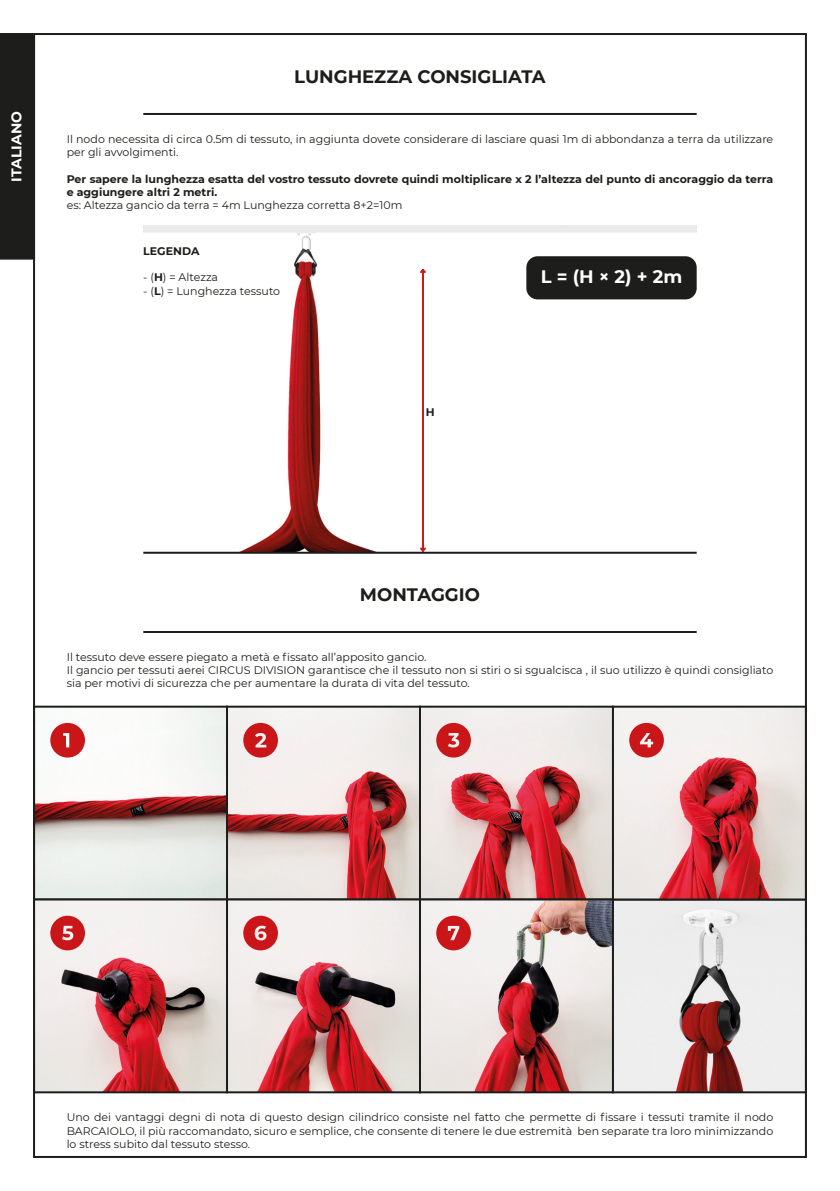
<style>
.page{position:relative;width:840px;height:1191px;background:#fff}
.page>*{position:absolute;margin:0;border:0;box-sizing:border-box;transform-origin:0 0}
.t1{font:700 18px "Montserrat";color:#1d1d1b}
.t2{font:700 18px "Montserrat";color:#fff}
.t3{font:700 14px "Montserrat";color:#fff}
.t4{font:11px/13.2px "Montserrat";color:#1d1d1b}
.t5{font:700 11px/13.2px "Montserrat";color:#1d1d1b}
.s1{font-weight:700}
</style>
<div class="page">
<img style="left:143px;top:225px;width:553px;height:327px">
<svg style="left:418px;top:267px;width:9px;height:285px"></svg>
<img style="left:36px;top:708px;width:767px;height:382px">
<div style="left:33px;top:705px;width:195px;height:195px;border:2px solid #1d1d1b"></div>
<div style="left:33px;top:898px;width:195px;height:195px;border:2px solid #1d1d1b"></div>
<div style="left:226px;top:705px;width:195px;height:195px;border:2px solid #1d1d1b"></div>
<div style="left:226px;top:898px;width:195px;height:195px;border:2px solid #1d1d1b"></div>
<div style="left:419px;top:705px;width:194px;height:195px;border:2px solid #1d1d1b"></div>
<div style="left:419px;top:898px;width:194px;height:195px;border:2px solid #1d1d1b"></div>
<div style="left:611px;top:898px;width:195px;height:195px;border:2px solid #1d1d1b"></div>
<div style="left:611px;top:705px;width:195px;height:195px;border:2px solid #1d1d1b"></div>
<svg style="left:50px;top:723px;width:35px;height:34px"></svg>
<svg style="left:243px;top:723px;width:35px;height:34px"></svg>
<svg style="left:436px;top:723px;width:34px;height:34px"></svg>
<svg style="left:629px;top:723px;width:34px;height:34px"></svg>
<svg style="left:50px;top:915px;width:35px;height:35px"></svg>
<svg style="left:243px;top:915px;width:35px;height:35px"></svg>
<svg style="left:436px;top:915px;width:34px;height:35px"></svg>
<hr style="left:143px;top:113px;width:553px;height:2px;background:#1d1d1b">
<hr style="left:143px;top:631px;width:553px;height:2px;background:#1d1d1b">
<hr style="left:143px;top:552px;width:553px;height:2px;background:#1d1d1b">
<div style="left:0;top:33px;width:35px;height:227px;background:#1d1d1b"></div>
<div style="left:526px;top:256px;width:170px;height:43px;background:#1d1d1b;border-radius:11px"></div>
<p class="t3" style="left:6px;top:181px;width:72px;rotate:-90deg">ITALIANO</p>
<p class="t1" style="left:294px;top:64px;width:253px">LUNGHEZZA CONSIGLIATA</p>
<p class="t4" style="left:67px;top:132px;width:707px">Il nodo necessita di circa 0.5m di tessuto, in aggiunta dovete considerare di lasciare quasi 1m di abbondanza a terra da utilizzare per gli avvolgimenti.</p>
<p class="t5" style="left:67px;top:171px;width:707px">Per sapere la lunghezza esatta del vostro tessuto dovrete quindi moltiplicare x 2 l’altezza del punto di ancoraggio da terra e aggiungere altri 2 metri.</p>
<p class="t4" style="left:67px;top:198px;width:337px">es: Altezza gancio da terra = 4m Lunghezza corretta 8+2=10m</p>
<p class="t5" style="left:143px;top:244px;width:58px">LEGENDA</p>
<p class="t4" style="left:143px;top:270px;width:76px">- (<span class="s1">H</span>) = Altezza</p>
<p class="t4" style="left:143px;top:284px;width:138px">- (<span class="s1">L</span>) = Lunghezza tessuto</p>
<p class="t5" style="left:425px;top:404px;width:10px">H</p>
<p class="t2" style="left:540px;top:264px;width:143px">L = (H × 2) + 2m</p>
<p class="t1" style="left:360px;top:581px;width:121px">MONTAGGIO</p>
<p class="t4" style="left:67px;top:650px;width:361px">Il tessuto deve essere piegato a metà e fissato all’apposito gancio.</p>
<p class="t4" style="left:67px;top:663px;width:707px">Il gancio per tessuti aerei CIRCUS DIVISION garantisce che il tessuto non si stiri o si sgualcisca , il suo utilizzo è quindi consigliato sia per motivi di sicurezza che per aumentare la durata di vita del tessuto.</p>
<p class="t4" style="left:67px;top:1110px;width:707px;text-align:justify">Uno dei vantaggi degni di nota di questo design cilindrico consiste nel fatto che permette di fissare i tessuti tramite il nodo BARCAIOLO, il più raccomandato, sicuro e semplice, che consente di tenere le due estremità ben separate tra loro minimizzando lo stress subito dal tessuto stesso.</p>
</div>
